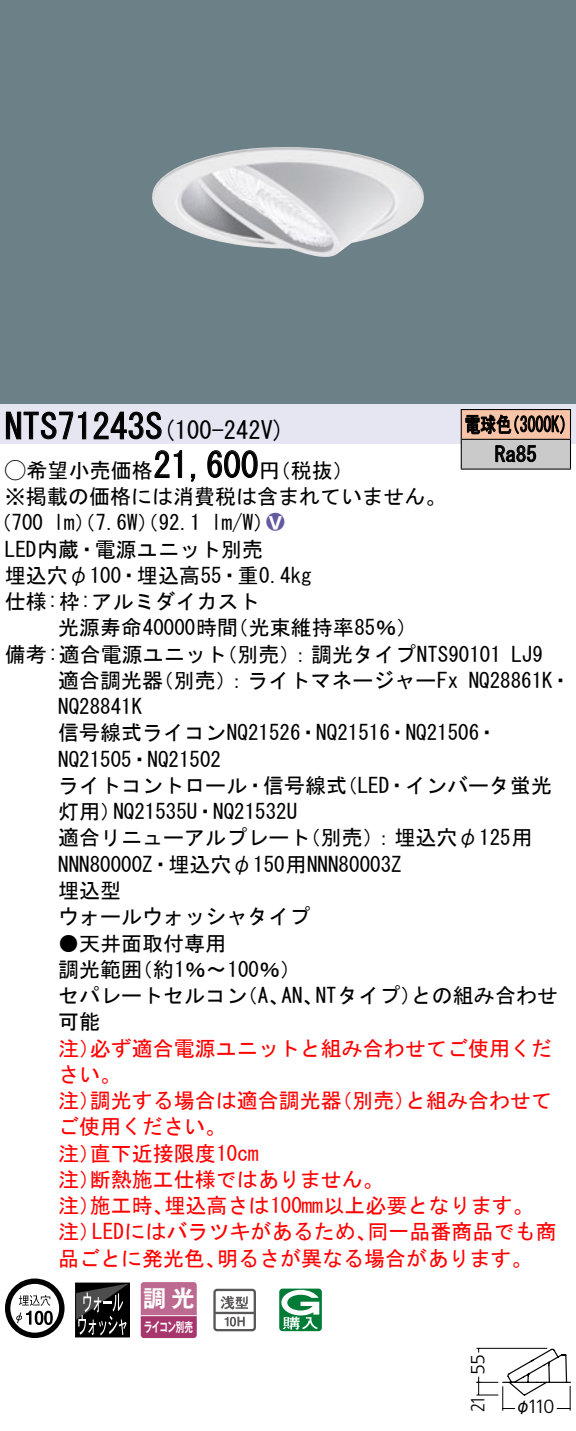
<style>
.page{position:relative;width:576px;height:1431px;background:#fff}
.page>*{position:absolute;margin:0;border:0;box-sizing:border-box;transform-origin:0 0}
.t1{font:35px "MS Gothic";color:#000}
.t2{font:24.5px "MS Gothic";color:#000}
.t3{font:23.1px "Gothic MB101 Pro De Bold 90 pv RKSJ H";color:#fff}
.t4{font:21px/26.2px "MS Gothic";color:#000}
.t5{font:21px/26.2px "MS Gothic";color:#f00}
.t6{font:21px/29.8px "MS Gothic";color:#000;scale:.75 1}
.t7{font:21px "Ford Classification 1";color:#635aa0}
.t8{font:300 19.25px "Frutiger LT Std";letter-spacing:-.1em;color:#000;scale:.88 1}
.t9{font:300 19.25px "Frutiger LT Std";letter-spacing:-.1em;color:#000}
.t10{font:15.75px "Gothic MB101 Pro Regular 90 pv RKSJ H";color:#000}
.t11{font:13.3px "Gothic MB101 Pro De Bold 90 pv RKSJ H";letter-spacing:-.05em;color:#fff;scale:.65 1}
.s1{font-size:35px}
.s2{font-family:"Ford Classification 1"}
.s3{color:#fff}
</style>
<div class="page">
<div style="left:0;top:0;width:575px;height:404px;background:#6c8087"></div>
<img style="left:152px;top:147px;width:272px;height:110px">
<div style="left:0;top:404px;width:575px;height:40px;background:#e6e5f2"></div>
<svg style="left:6px;top:411px;width:81px;height:29px"></svg>
<svg style="left:93px;top:411px;width:69px;height:29px"></svg>
<svg style="left:154px;top:450px;width:28px;height:28px"></svg>
<svg style="left:190px;top:473px;width:6px;height:9px"></svg>
<svg style="left:207px;top:450px;width:51px;height:28px"></svg>
<svg style="left:5px;top:1278px;width:59px;height:60px"></svg>
<svg style="left:44px;top:1310px;width:9px;height:15px"></svg>
<div style="left:75px;top:1282px;width:55px;height:55px;border:1px solid #000"></div>
<svg style="left:76px;top:1283px;width:53px;height:52px;background:#313131"></svg>
<svg style="left:140px;top:1282px;width:56px;height:56px;background:#b55883"></svg>
<hr style="left:141px;top:1315px;width:55px;height:1px;background:#fff">
<svg style="left:213px;top:1288px;width:43px;height:43px"></svg>
<svg style="left:279px;top:1288px;width:43px;height:43px"></svg>
<div style="left:461px;top:409px;width:109px;height:30px;background:#f7c4a7"></div>
<div style="left:461px;top:439px;width:109px;height:30px;background:#cacaca"></div>
<hr style="left:460px;top:409px;width:110px;height:1px;background:#000">
<hr style="left:569px;top:410px;width:2px;height:29px;background:#000">
<hr style="left:460px;top:439px;width:110px;height:1px;background:#000">
<hr style="left:569px;top:440px;width:2px;height:28px;background:#000">
<hr style="left:460px;top:468px;width:110px;height:2px;background:#000">
<svg style="left:460px;top:410px;width:104px;height:58px"></svg>
<svg style="left:476px;top:1347px;width:94px;height:64px"></svg>
<h1 class="t1" style="left:5px;top:409px;width:142px">NTS71243</h1>
<p class="t2" style="left:145px;top:418px;width:141px">(<span class="s1">S</span> 100-242 (V</p>
<h1 class="t1" style="left:153px;top:447px;width:106px">21,600</h1>
<p class="t4" style="left:5px;top:457px;width:442px"><span class="s2">A</span>希望小売価格<br>※掲載の価格には消費税は含まれていません。</p>
<p class="t7" style="left:266px;top:511px;width:19px">2<span class="s3">8</span></p>
<p class="t4" style="left:259px;top:457px;width:96px">（円税抜(</p>
<p class="t4" style="left:211px;top:509px;width:64px">l m (W/</p>
<p class="t4" style="left:-9px;top:509px;width:54px">（700</p>
<p class="t4" style="left:5px;top:536px;width:259px">LED内蔵・電源ユニット別売</p>
<p class="t4" style="left:5px;top:562px;width:308px">埋込穴φ100・埋込高55・重0.4kg</p>
<p class="t4" style="left:5px;top:588px;width:256px">仕様枠: :アルミダイカスト</p>
<p class="t4" style="left:227px;top:614px;width:191px">（光束維持率85％(</p>
<p class="t4" style="left:54px;top:509px;width:149px">lm）（7.6 ）（W 92.1</p>
<p class="t4" style="left:58px;top:614px;width:181px">光源寿命40000時間</p>
<p class="t6" style="left:494px;top:409px;width:57px;text-indent:-30px">電球色<br>Ra85</p>
<p class="t6" style="left:504px;top:409px;width:96px">（3000 (K</p>
<p class="t4" style="left:216px;top:641px;width:286px">（別売：）調光タイプNTS90101</p>
<p class="t4" style="left:5px;top:641px;width:223px">備考:適合電源ユニット</p>
<p class="t4" style="left:511px;top:641px;width:33px">LJ9</p>
<p class="t4" style="left:153px;top:667px;width:307px">（別売：）ライトマネージャーFx</p>
<p class="t4" style="left:58px;top:667px;width:106px">適合調光器</p>
<p class="t4" style="left:58px;top:693px;width:85px">NQ28841K</p>
<p class="t4" style="left:58px;top:719px;width:441px">信号線式ライコンNQ21526・NQ21516・NQ21506・</p>
<p class="t4" style="left:58px;top:746px;width:164px">NQ21505・NQ21502</p>
<p class="t4" style="left:336px;top:772px;width:217px">（LED・インバータ蛍光</p>
<p class="t4" style="left:468px;top:667px;width:104px">NQ28861 ・K</p>
<p class="t4" style="left:58px;top:772px;width:290px;text-align:center">ライトコントロール・信号線式<br>NQ21535 ・U NQ21532U</p>
<p class="t4" style="left:58px;top:798px;width:64px">灯用）</p>
<p class="t4" style="left:58px;top:824px;width:345px">適合リニューアルプレート<br>NNN80000 ・Z 埋込穴φ150用NNN80003Z埋込型<br>ウォールウォッシャタイプ</p>
<p class="t4" style="left:132px;top:929px;width:171px;text-indent:-73px">●天井面取付専用<br>（約1％〜100％(</p>
<p class="t4" style="left:300px;top:824px;width:234px">（別売：）埋込穴φ125用</p>
<p class="t4" style="left:58px;top:956px;width:85px">調光範囲</p>
<p class="t4" style="left:315px;top:982px;width:107px">NTタイプ）</p>
<p class="t4" style="left:411px;top:982px;width:148px">との組み合わせ</p>
<p class="t4" style="left:58px;top:982px;width:190px">セパレートセルコン可能</p>
<p class="t5" style="left:90px;top:1034px;width:463px">必ず適合電源ユニットと組み合わせてご使用くだ</p>
<p class="t4" style="left:237px;top:982px;width:54px">（、A</p>
<p class="t4" style="left:281px;top:982px;width:43px">AN、</p>
<p class="t5" style="left:58px;top:1034px;width:64px">注）さい。</p>
<p class="t5" style="left:90px;top:1087px;width:253px">調光する場合は適合調光器</p>
<p class="t5" style="left:331px;top:1087px;width:85px">（別売）</p>
<p class="t5" style="left:405px;top:1087px;width:148px">と組み合わせて</p>
<p class="t5" style="left:58px;top:1087px;width:43px">注）</p>
<p class="t5" style="left:58px;top:1113px;width:169px">ご使用ください。</p>
<p class="t5" style="left:90px;top:1139px;width:170px">直下近接限度10cm</p>
<p class="t5" style="left:90px;top:1139px;width:295px;text-indent:-32px">注）<br>断熱施工仕様ではありません。</p>
<p class="t5" style="left:58px;top:1166px;width:43px">注）</p>
<p class="t5" style="left:164px;top:1192px;width:370px">埋込高さは100mm以上必要となります。</p>
<p class="t5" style="left:90px;top:1192px;width:85px">施工時、</p>
<p class="t5" style="left:58px;top:1192px;width:43px">注）</p>
<p class="t5" style="left:92px;top:1218px;width:286px">LEDにはバラツキがあるため、</p>
<p class="t5" style="left:367px;top:1218px;width:190px">同一品番商品でも商</p>
<p class="t5" style="left:58px;top:1218px;width:43px">注）</p>
<p class="t5" style="left:58px;top:1244px;width:169px">品ごとに発光色、</p>
<p class="t5" style="left:217px;top:1244px;width:317px">明るさが異なる場合があります。</p>
<p class="t3" style="left:143px;top:1279px;width:53px">調光</p>
<p class="t11" style="left:144px;top:1315px;width:77px">ライコン別売</p>
<p class="t8" style="left:466px;top:1412px;width:67px;rotate:-90deg">21 55</p>
<p class="t9" style="left:527px;top:1395px;width:29px">110</p>
<p class="t10" style="left:515px;top:1392px;width:17px">φ</p>
</div>
